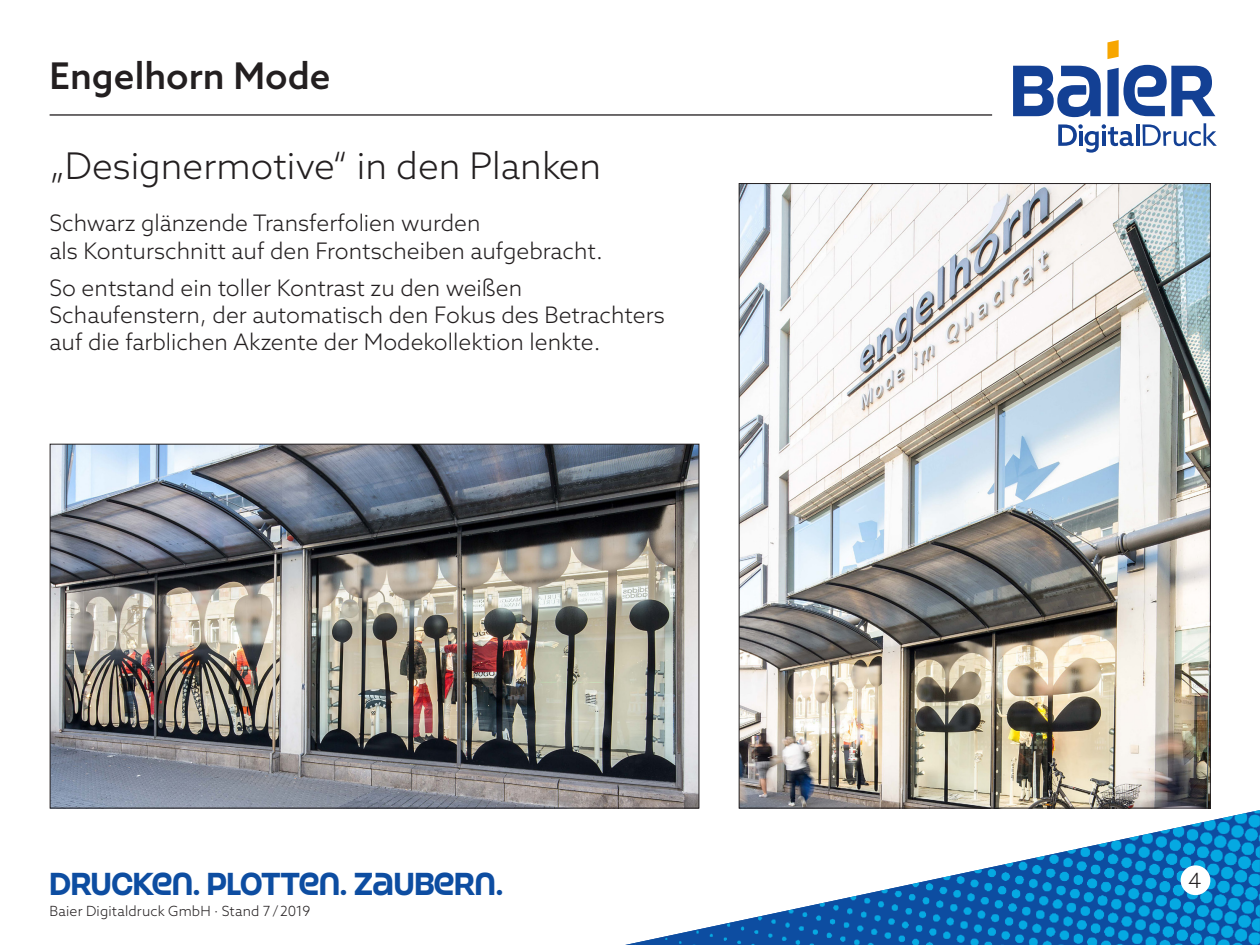
<style>
.page{position:relative;width:1260px;height:945px;background:#fff}
.page>*{position:absolute;margin:0;border:0;box-sizing:border-box;transform-origin:0 0}
.t1{font:300 36.75px "Azo Sans";color:#231f20}
.t2{font:500 36.75px "Azo Sans";color:#231f20}
.t3{font:700 31.5px "Strenuous Rg";letter-spacing:-.005em;color:#0d4da1}
.t4{font:300 22.75px/27.3px "Azo Sans";color:#231f20}
.t5{font:300 21px "Azo Sans";color:#231f20}
.t6{font:300 14px "Azo Sans";letter-spacing:.01em;color:#231f20}
</style>
<div class="page">
<img style="left:1034px;top:810px;width:226px;height:48px">
<svg style="left:625px;top:858px;width:635px;height:87px"></svg>
<svg style="left:1013px;top:66px;width:88px;height:51px"></svg>
<svg style="left:1107px;top:65px;width:108px;height:51px"></svg>
<svg style="left:1107px;top:40px;width:12px;height:19px"></svg>
<svg style="left:1058px;top:124px;width:76px;height:29px"></svg>
<hr style="left:1136px;top:124px;width:3px;height:22px;background:#134094">
<svg style="left:1143px;top:123px;width:74px;height:23px"></svg>
<div style="left:1181px;top:865px;width:29px;height:30px;background:#fff;border-radius:50%"></div>
<hr style="left:50px;top:114px;width:942px;height:2px;background:#231f20">
<img style="left:741px;top:185px;width:468px;height:622px">
<img style="left:52px;top:446px;width:645px;height:361px">
<p class="t2" style="left:50px;top:51px;width:283px">Engelhorn Mode</p>
<p class="t1" style="left:50px;top:142px;width:553px">„Designermotive“ in den Planken</p>
<p class="t4" style="left:50px;top:209px;width:555px">Schwarz glänzende Transferfolien wurden<br>als Konturschnitt auf den Frontscheiben aufgebracht.</p>
<p class="t4" style="left:50px;top:274px;width:617px">So entstand ein toller Kontrast zu den weißen<br>Schaufenstern, der automatisch den Fokus des Betrachters auf die farblichen Akzente der Modekollektion lenkte.</p>
<h2 class="t3" style="left:50px;top:865px;width:455px">DRUCKEN. PLOTTEN. ZAUBERN.</h2>
<p class="t5" style="left:1188px;top:867px;width:15px">4</p>
<p class="t6" style="left:50px;top:902px;width:262px">Baier Digitaldruck GmbH · Stand 7/2019</p>
</div>
